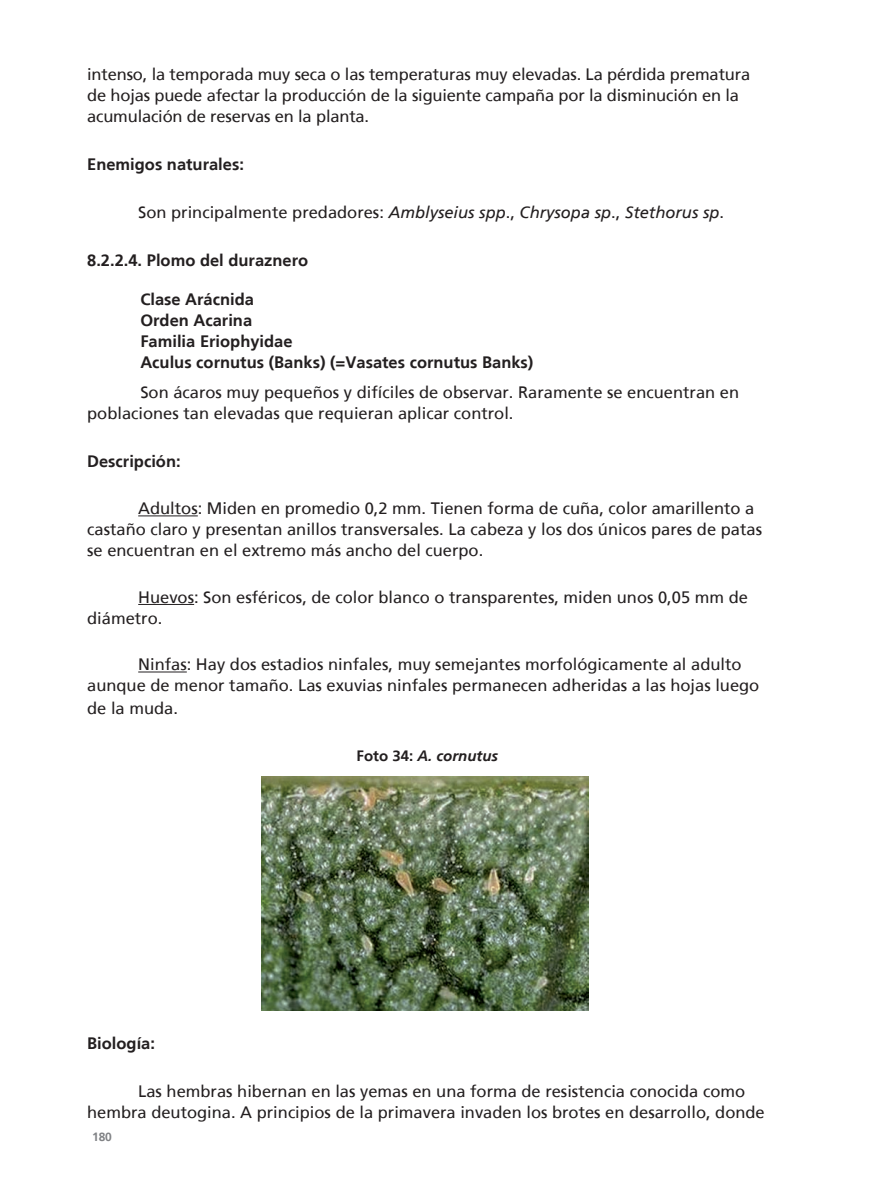
<style>
.page{position:relative;width:896px;height:1192px;background:#fff}
.page>*{position:absolute;margin:0;border:0;box-sizing:border-box;transform-origin:0 0}
.t1{font:16.5px/21px "Frutiger";color:#231f20}
.t2{font:700 16.5px/21px "Frutiger";color:#231f20}
.t3{font:italic 16.5px "Frutiger";color:#231f20}
.t4{font:italic 700 15px "Frutiger";color:#231f20}
.t5{font:12px "Frutiger Bold A";color:#808285}
.s1{font-style:normal}
</style>
<div class="page">
<hr style="left:138px;top:515px;width:60px;height:1px;background:#231f20">
<hr style="left:138px;top:604px;width:56px;height:1px;background:#231f20">
<hr style="left:138px;top:671px;width:49px;height:1px;background:#231f20">
<img style="left:262px;top:777px;width:327px;height:233px">
<p class="t1" style="left:87px;top:63px;width:665px">intenso, la temporada muy seca o las temperaturas muy elevadas. La pérdida prematura de hojas puede afectar la producción de la siguiente campaña por la disminución en la acumulación de reservas en la planta.</p>
<p class="t2" style="left:87px;top:153px;width:158px">Enemigos naturales:</p>
<p class="t3" style="left:138px;top:202px;width:587px"><span class="s1">Son principalmente predadores:</span> Amblyseius spp<span class="s1">.,</span> Chrysopa sp<span class="s1">.,</span> Stethorus sp<span class="s1">.</span></p>
<p class="t2" style="left:87px;top:249px;width:223px">8.2.2.4. Plomo del duraznero</p>
<p class="t2" style="left:140px;top:288px;width:395px">Clase Arácnida<br>Orden Acarina<br>Familia Eriophyidae<br>Aculus cornutus (Banks) (=Vasates cornutus Banks)</p>
<p class="t1" style="left:87px;top:381px;width:653px;text-indent:53px">Son ácaros muy pequeños y difíciles de observar. Raramente se encuentran en poblaciones tan elevadas que requieran aplicar control.</p>
<p class="t2" style="left:87px;top:450px;width:95px">Descripción:</p>
<p class="t1" style="left:87px;top:498px;width:676px;text-indent:51px">Adultos: Miden en promedio 0,2 mm. Tienen forma de cuña, color amarillento a castaño claro y presentan anillos transversales. La cabeza y los dos únicos pares de patas se encuentran en el extremo más ancho del cuerpo.</p>
<p class="t1" style="left:87px;top:586px;width:662px;text-indent:51px">Huevos: Son esféricos, de color blanco o transparentes, miden unos 0,05 mm de diámetro.</p>
<p class="t1" style="left:87px;top:654px;width:674px;text-indent:51px">Ninfas: Hay dos estadios ninfales, muy semejantes morfológicamente al adulto aunque de menor tamaño. Las exuvias ninfales permanecen adheridas a las hojas luego</p>
<p class="t1" style="left:87px;top:697px;width:92px">de la muda.</p>
<p class="t4" style="left:357px;top:747px;width:143px"><span class="s1">Foto 34:</span> A. cornutus</p>
<p class="t2" style="left:87px;top:1032px;width:69px">Biología:</p>
<p class="t1" style="left:87px;top:1080px;width:679px;text-indent:51px">Las hembras hibernan en las yemas en una forma de resistencia conocida como hembra deutogina. A principios de la primavera invaden los brotes en desarrollo, donde</p>
<p class="t5" style="left:92px;top:1129px;width:21px">180</p>
</div>
